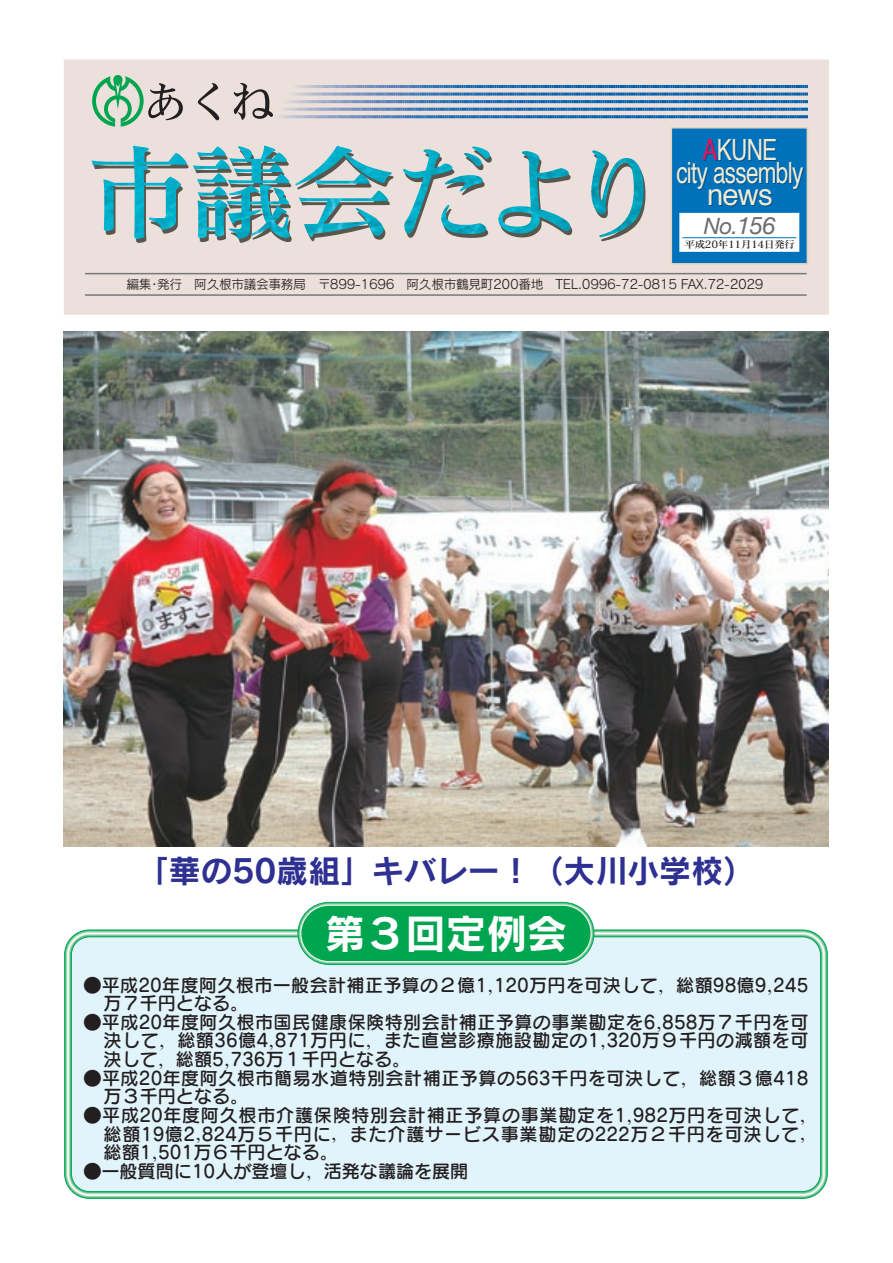
<style>
.page{position:relative;width:893px;height:1263px;background:#fff}
.page>*{position:absolute;margin:0;border:0;box-sizing:border-box;transform-origin:0 0}
.t1{font:40.35px "Rodin Pro B";color:#fff}
.t2{font:31.95px "Rodin Pro B";color:#2e3092}
.t3{font:29.25px/22.5px "Helvetica";letter-spacing:-.03em;color:#f1ebd4;text-align:center;scale:.77 1}
.t4{font:italic 22.5px "Helvetica Neue";color:#6c6d70}
.t5{font:18px/18.6px "Seurat Pro DB";letter-spacing:.02em;color:#231f20}
.t6{font:18px "Seurat Pro DB";color:#231f20}
.t7{font:12.75px "Rodin Pro M";letter-spacing:-.03em;color:#231f20}
.t8{font:10.05px "Matisse Pro DB";letter-spacing:-.03em;color:#231f20;scale:1.05 1}
.s1{color:#ee1059}
.s2{font-size:24px}
.s3{font-family:"Matisse Pro DB"}
</style>
<div class="page">
<img style="left:64px;top:332px;width:764px;height:514px">
<div style="left:64px;top:60px;width:764px;height:255px;background:#ebe0db"></div>
<svg style="left:93px;top:150px;width:96px;height:93px"></svg>
<svg style="left:195px;top:149px;width:199px;height:94px"></svg>
<svg style="left:600px;top:180px;width:45px;height:61px"></svg>
<div style="left:671px;top:128px;width:136px;height:136px;background:#0072bc"></div>
<div style="left:671px;top:127px;width:137px;height:138px;border:2px solid #ded5be"></div>
<div style="left:679px;top:213px;width:120px;height:39px;background:#fff"></div>
<img style="left:403px;top:149px;width:241px;height:88px">
<svg style="left:198px;top:83px;width:21px;height:37px"></svg>
<svg style="left:234px;top:83px;width:574px;height:37px"></svg>
<svg style="left:85px;top:294px;width:722px;height:2px"></svg>
<svg style="left:85px;top:272px;width:722px;height:3px"></svg>
<svg style="left:682px;top:237px;width:115px;height:2px"></svg>
<svg style="left:92px;top:75px;width:91px;height:52px"></svg>
<div style="left:67px;top:933px;width:758px;height:263px;background:#e1f4fc"></div>
<svg style="left:294px;top:902px;width:304px;height:67px;background:#2bb36e"></svg>
<h3 class="t3" style="left:676px;top:138px;width:166px"><span class="s1">A</span>KUNE<br>city assembly news</h3>
<p class="t4" style="left:704px;top:212px;width:73px">No.<span class="s2">156</span></p>
<p class="t8" style="left:684px;top:238px;width:107px">平成20年11月14日発行</p>
<p class="t7" style="left:126px;top:276px;width:639px">編集発行　阿久根市議会事務局　〒899-1696　阿久根市鶴見町200番地　TEL.0996-72-0815 FAX.72-2029</p>
<p class="t7" style="left:148px;top:276px;width:14px">・</p>
<h2 class="t2" style="left:137px;top:849px;width:620px">「華の50歳組」キバレー！（大川小学校(</h2>
<h1 class="t1" style="left:325px;top:906px;width:244px">第３回定例会</h1>
<p class="t5" style="left:104px;top:975px;width:706px;text-indent:-20px">●平成20年度阿久根市一般会計補正予算の２億1<span class="s3">,</span>120万円を可決して<span class="s3">，</span>総額98億9<span class="s3">,</span>245万７千円となる。</p>
<p class="t5" style="left:104px;top:1012px;width:706px;text-align:justify;text-indent:-20px">●平成20年度阿久根市国民健康保険特別会計補正予算の事業勘定を6<span class="s3">,</span>858万７千円を可決して<span class="s3">，</span>総額36億4<span class="s3">,</span>871万円に<span class="s3">，</span>また直営診療施設勘定の1<span class="s3">,</span>320万９千円の減額を可決して<span class="s3">，</span>総額5<span class="s3">,</span>736万１千円となる。</p>
<p class="t5" style="left:104px;top:1068px;width:706px;text-indent:-20px">●平成20年度阿久根市簡易水道特別会計補正予算の563千円を可決して<span class="s3">，</span>総額３億418万３千円となる。</p>
<p class="t5" style="left:104px;top:1105px;width:715px;text-align:justify;text-indent:-20px">●平成20年度阿久根市介護保険特別会計補正予算の事業勘定を1<span class="s3">,</span>982万円を可決して<span class="s3">，</span>総額19億2<span class="s3">,</span>824万５千円に<span class="s3">，</span>また介護サービス事業勘定の222万２千円を可決して<span class="s3">，</span>総額1<span class="s3">,</span>501万６千円となる。</p>
<p class="t6" style="left:83px;top:1159px;width:386px">●一般質問に10人が登壇し<span class="s3">，</span>活発な議論を展開</p>
</div>
